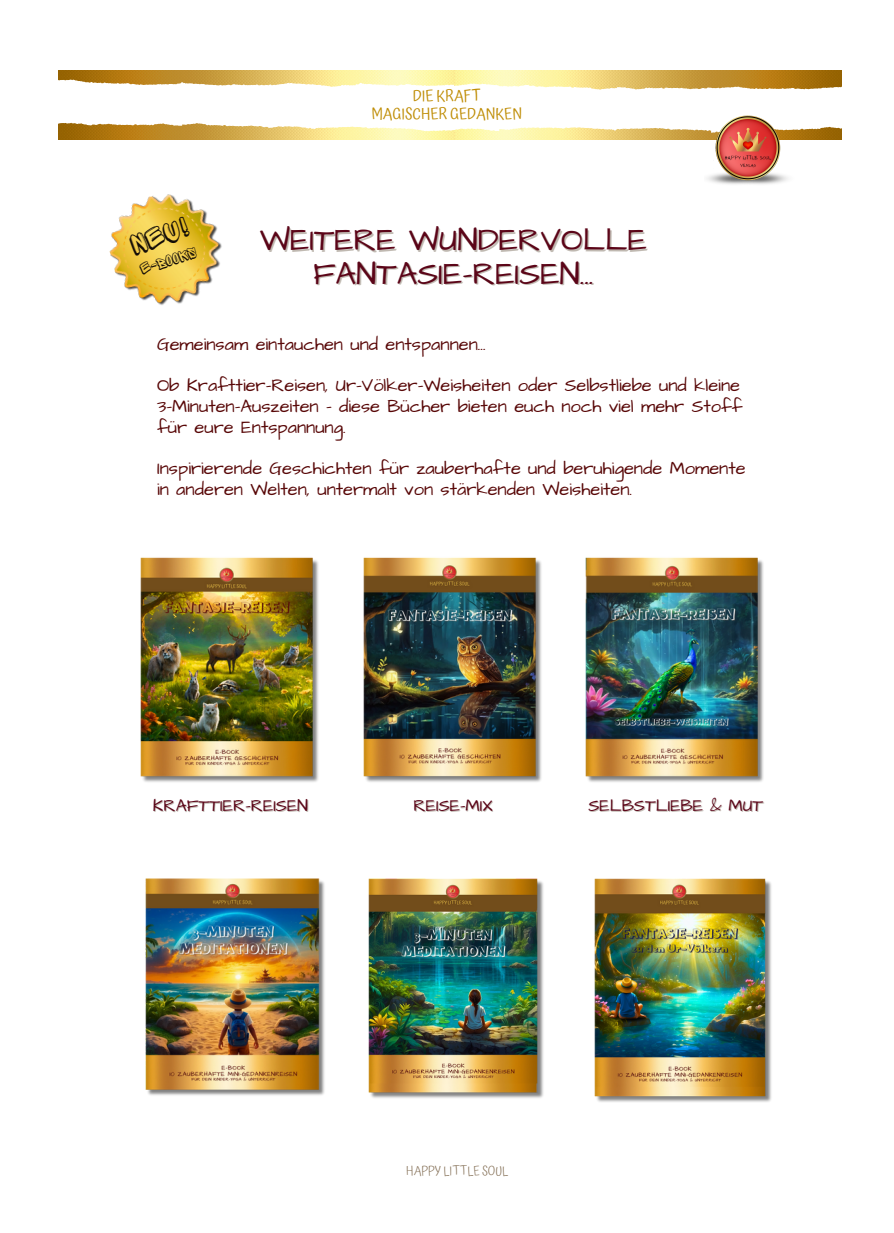
<style>
.page{position:relative;width:894px;height:1233px;background:#fff}
.page>*{position:absolute;margin:0;border:0;box-sizing:border-box;transform-origin:0 0}
.t1{font:32.4px "Architects Daughter";color:#5b0518}
.t2{font:28.2px "Sprite Graffiti Shadow";color:#130c07}
.t3{font:18.3px/20.7px "Architects Daughter";color:#580707}
.t4{font:17.25px "Architects Daughter";color:#5b0518}
.t5{font:15.6px/18px "Atma";color:#bf8d06;text-align:center}
.t6{font:15.45px "Sprite Graffiti Shadow";color:#130c07}
.t7{font:300 12.6px "Atma";color:#826d53}
</style>
<div class="page">
<img style="left:58px;top:71px;width:783px;height:69px">
<svg style="left:58px;top:78px;width:784px;height:55px"></svg>
<img style="left:783px;top:175px;width:5px;height:7px">
<img style="left:713px;top:109px;width:70px;height:76px">
<img style="left:141px;top:557px;width:178px;height:225px">
<img style="left:585px;top:557px;width:179px;height:225px">
<img style="left:363px;top:557px;width:179px;height:225px">
<img style="left:146px;top:878px;width:179px;height:218px">
<img style="left:368px;top:878px;width:176px;height:220px">
<img style="left:594px;top:878px;width:178px;height:224px">
<img style="left:109px;top:194px;width:113px;height:111px">
<p class="t2" style="left:127px;top:232px;width:61px;rotate:-18deg">neu!</p>
<p class="t6" style="left:138px;top:263px;width:60px;rotate:-18deg">e-books</p>
<p class="t5" style="left:371px;top:87px;width:152px">DIE KRAFT<br>MAGISCHER GEDANKEN</p>
<p class="t1" style="left:260px;top:218px;width:388px">WEITERE WUNDERVOLLE</p>
<p class="t1" style="left:313px;top:252px;width:282px">FANTASIE-REISEN...</p>
<p class="t3" style="left:157px;top:334px;width:330px">Gemeinsam eintauchen und entspannen...</p>
<p class="t3" style="left:157px;top:376px;width:587px">Ob Krafttier-Reisen, Ur-Völker-Weisheiten oder Selbstliebe und kleine<br>3-Minuten-Auszeiten - diese Bücher bieten euch noch viel mehr Stoff für eure Entspannung.</p>
<h4 class="t3" style="left:157px;top:459px;width:590px">Inspirierende Geschichten für zauberhafte und beruhigende Momente in anderen Welten, untermalt von stärkenden Weisheiten.</h4>
<h1 class="t4" style="left:153px;top:794px;width:157px">KRAFTTIER-REISEN</h1>
<h3 class="t4" style="left:413px;top:794px;width:81px">REISE-MIX</h3>
<h3 class="t4" style="left:588px;top:794px;width:176px">SELBSTLIEBE &amp; MUT</h3>
<h5 class="t7" style="left:406px;top:1163px;width:103px">HAPPY LITTLE SOUL</h5>
</div>
